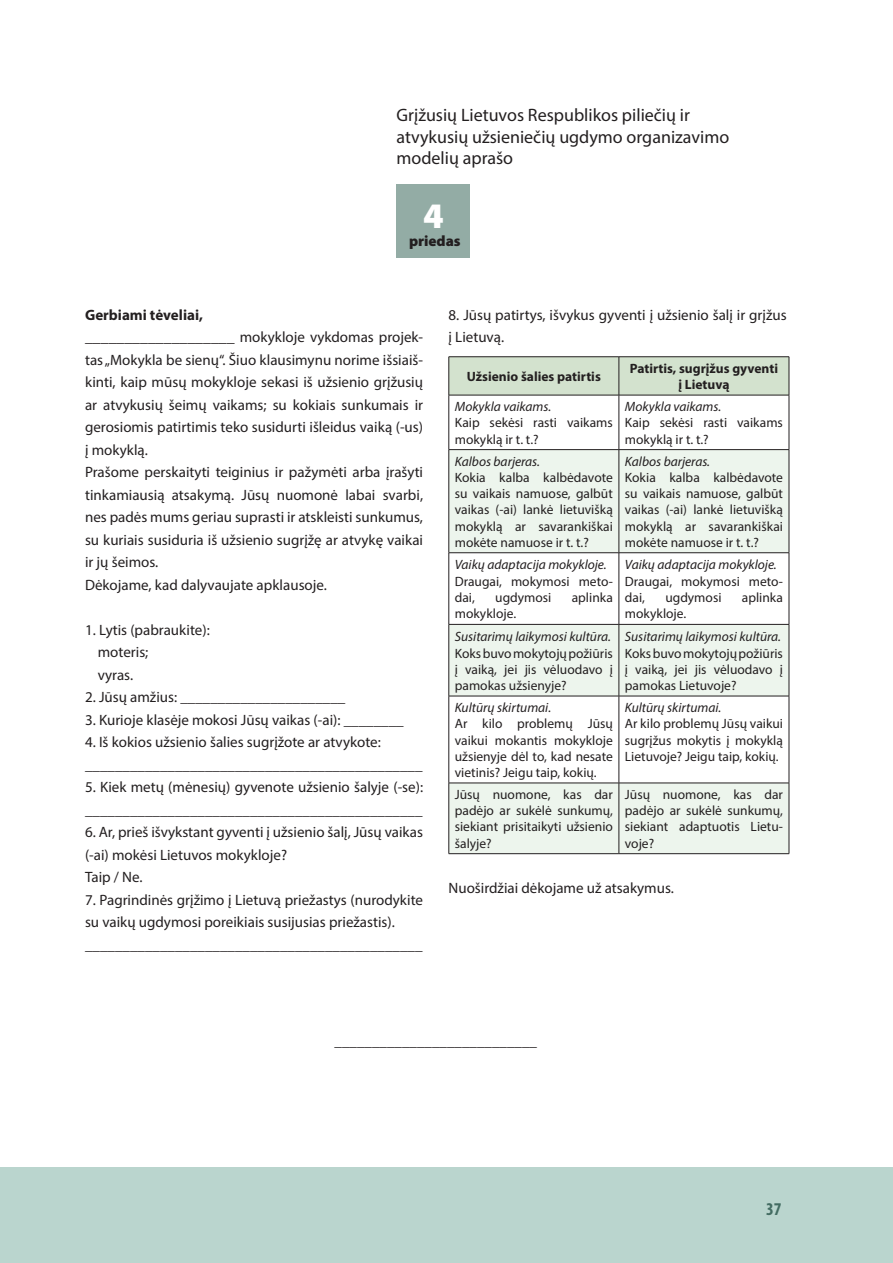
<style>
.page{position:relative;width:893px;height:1263px;background:#fff}
.page>*{position:absolute;margin:0;border:0;box-sizing:border-box;transform-origin:0 0}
.t1{font:900 36px "Myriad Pro";color:#fff}
.t2{font:18px/21.6px "Myriad Pro";color:#231f20}
.t3{font:700 condensed 18px "Myriad Pro";color:#436c62}
.Tekstas{font:15px/22.5px "Myriad Pro";color:#231f20}
.Tekstas-2{font:700 15px "Myriad Pro";color:#231f20}
.t4{font:900 15px "Myriad Pro";color:#231f20}
.t5{font:13.5px/16.2px "Myriad Pro";color:#231f20;text-align:justify}
.t6{font:italic 13.5px "Myriad Pro";color:#231f20}
.t7{font:700 13.5px/16.2px "Myriad Pro";color:#231f20;text-align:center}
.s1{font-weight:700;font-size:15.75px}
</style>
<div class="page">
<div style="left:0;top:1167px;width:893px;height:96px;background:#bad5ce"></div>
<div style="left:450px;top:357px;width:339px;height:38px;background:#d3e2ce"></div>
<div style="left:450px;top:450px;width:339px;height:102px;background:#edf5ed"></div>
<svg style="left:450px;top:625px;width:339px;height:228px;fill:#edf5ed"></svg>
<hr style="left:449px;top:356px;width:170px;height:1px;background:#231f20">
<hr style="left:449px;top:357px;width:1px;height:38px;background:#231f20">
<hr style="left:619px;top:356px;width:170px;height:1px;background:#231f20">
<hr style="left:619px;top:357px;width:1px;height:38px;background:#231f20">
<hr style="left:789px;top:357px;width:1px;height:38px;background:#231f20">
<hr style="left:449px;top:395px;width:170px;height:1px;background:#231f20">
<hr style="left:449px;top:395px;width:1px;height:54px;background:#231f20">
<hr style="left:619px;top:395px;width:170px;height:1px;background:#231f20">
<hr style="left:619px;top:395px;width:1px;height:54px;background:#231f20">
<hr style="left:789px;top:395px;width:1px;height:54px;background:#231f20">
<hr style="left:449px;top:449px;width:170px;height:1px;background:#231f20">
<hr style="left:449px;top:450px;width:1px;height:102px;background:#231f20">
<hr style="left:619px;top:449px;width:170px;height:1px;background:#231f20">
<hr style="left:619px;top:450px;width:1px;height:102px;background:#231f20">
<hr style="left:789px;top:450px;width:1px;height:102px;background:#231f20">
<hr style="left:449px;top:552px;width:170px;height:1px;background:#231f20">
<hr style="left:449px;top:553px;width:1px;height:71px;background:#231f20">
<hr style="left:619px;top:552px;width:170px;height:1px;background:#231f20">
<hr style="left:619px;top:553px;width:1px;height:71px;background:#231f20">
<hr style="left:789px;top:553px;width:1px;height:71px;background:#231f20">
<hr style="left:449px;top:624px;width:170px;height:1px;background:#231f20">
<hr style="left:449px;top:624px;width:1px;height:72px;background:#231f20">
<hr style="left:619px;top:624px;width:170px;height:1px;background:#231f20">
<hr style="left:619px;top:624px;width:1px;height:72px;background:#231f20">
<hr style="left:789px;top:624px;width:1px;height:72px;background:#231f20">
<hr style="left:449px;top:696px;width:170px;height:1px;background:#231f20">
<hr style="left:449px;top:696px;width:1px;height:87px;background:#231f20">
<hr style="left:619px;top:696px;width:170px;height:1px;background:#231f20">
<hr style="left:619px;top:696px;width:1px;height:87px;background:#231f20">
<hr style="left:789px;top:696px;width:1px;height:87px;background:#231f20">
<hr style="left:449px;top:783px;width:170px;height:1px;background:#231f20">
<hr style="left:449px;top:783px;width:1px;height:70px;background:#231f20">
<hr style="left:619px;top:783px;width:170px;height:1px;background:#231f20">
<hr style="left:619px;top:783px;width:1px;height:70px;background:#231f20">
<hr style="left:789px;top:783px;width:1px;height:70px;background:#231f20">
<hr style="left:449px;top:853px;width:170px;height:1px;background:#231f20">
<hr style="left:619px;top:853px;width:170px;height:1px;background:#231f20">
<div style="left:396px;top:184px;width:74px;height:74px;background:#93aca5"></div>
<p class="t2" style="left:396px;top:104px;width:295px">Grįžusių Lietuvos Respublikos piliečių ir</p>
<p class="t2" style="left:396px;top:126px;width:334px">atvykusių užsieniečių ugdymo organizavimo modelių aprašo</p>
<p class="t1" style="left:423px;top:196px;width:22px">4</p>
<p class="t4" style="left:409px;top:233px;width:53px">priedas</p>
<p class="Tekstas-2" style="left:85px;top:305px;width:120px">Gerbiami tėveliai,</p>
<p class="Tekstas" style="left:85px;top:326px;width:340px;text-align:justify"><span class="s1">___________________</span> mokykloje vykdomas projek&shy;tas „Mokykla be sienų“. Šiuo klausimynu norime išsiaiš&shy;kinti, kaip mūsų mokykloje sekasi iš užsienio grįžusių ar atvykusių šeimų vaikams; su kokiais sunkumais ir gerosiomis patirtimis teko susidurti išleidus vaiką (-us) į mokyklą.</p>
<p class="Tekstas" style="left:85px;top:461px;width:340px;text-align:justify">Prašome perskaityti teiginius ir pažymėti arba įrašyti tinkamiausią atsakymą. Jūsų nuomonė labai svarbi, nes padės mums geriau suprasti ir atskleisti sunkumus, su kuriais susiduria iš užsienio sugrįžę ar atvykę vaikai ir jų šeimos.</p>
<p class="Tekstas" style="left:85px;top:573px;width:243px">Dėkojame, kad dalyvaujate apklausoje.</p>
<p class="Tekstas" style="left:85px;top:618px;width:126px">1. Lytis (pabraukite):</p>
<p class="Tekstas" style="left:98px;top:641px;width:52px">moteris;</p>
<p class="Tekstas" style="left:98px;top:663px;width:37px">vyras.</p>
<p class="Tekstas" style="left:85px;top:686px;width:262px">2. Jūsų amžius: ______________________</p>
<p class="Tekstas" style="left:85px;top:708px;width:320px">3. Kurioje klasėje mokosi Jūsų vaikas (-ai): ________</p>
<p class="Tekstas" style="left:85px;top:731px;width:297px">4. Iš kokios užsienio šalies sugrįžote ar atvykote:</p>
<p class="Tekstas" style="left:85px;top:753px;width:339px">_____________________________________________</p>
<p class="Tekstas" style="left:85px;top:776px;width:340px">5. Kiek metų (mėnesių) gyvenote užsienio šalyje (-se): _____________________________________________</p>
<p class="Tekstas" style="left:85px;top:821px;width:340px">6. Ar, prieš išvykstant gyventi į užsienio šalį, Jūsų vaikas (-ai) mokėsi Lietuvos mokykloje?</p>
<p class="Tekstas" style="left:85px;top:866px;width:59px">Taip / Ne.</p>
<p class="Tekstas" style="left:85px;top:888px;width:340px">7. Pagrindinės grįžimo į Lietuvą priežastys (nurodykite su vaikų ugdymosi poreikiais susijusias priežastis).</p>
<p class="Tekstas" style="left:85px;top:933px;width:339px">_____________________________________________</p>
<p class="Tekstas" style="left:449px;top:303px;width:340px">8. Jūsų patirtys, išvykus gyventi į užsienio šalį ir grįžus į Lietuvą.</p>
<p class="t7" style="left:467px;top:368px;width:136px">Užsienio šalies patirtis</p>
<p class="t7" style="left:630px;top:360px;width:150px">Patirtis, sugrįžus gyventi į Lietuvą</p>
<p class="t6" style="left:455px;top:398px;width:98px">Mokykla vaikams.</p>
<p class="t5" style="left:455px;top:415px;width:160px">Kaip sekėsi rasti vaikams mokyklą ir t. t.?</p>
<p class="t6" style="left:625px;top:398px;width:98px">Mokykla vaikams.</p>
<p class="t5" style="left:625px;top:415px;width:160px">Kaip sekėsi rasti vaikams mokyklą ir t. t.?</p>
<p class="t6" style="left:455px;top:453px;width:87px">Kalbos barjeras.</p>
<p class="t5" style="left:455px;top:469px;width:160px">Kokia kalba kalbėdavote su vaikais namuose, galbūt vaikas (-ai) lankė lietuvišką mokyklą ar savarankiškai mokėte namuose ir t. t.?</p>
<p class="t6" style="left:455px;top:556px;width:153px">Vaikų adaptacija mokykloje.</p>
<p class="t5" style="left:455px;top:573px;width:160px">Draugai, mokymosi meto&shy;dai,</p>
<p class="t5" style="left:495px;top:589px;width:58px">ugdymosi</p>
<p class="t5" style="left:572px;top:589px;width:43px">aplinka</p>
<p class="t5" style="left:455px;top:605px;width:63px">mokykloje.</p>
<p class="t6" style="left:455px;top:628px;width:158px">Susitarimų laikymosi kultūra.</p>
<p class="t5" style="left:455px;top:645px;width:160px">Koks buvo mokytojų požiūris į vaiką, jei jis vėluodavo į pamokas užsienyje?</p>
<p class="t6" style="left:455px;top:699px;width:98px">Kultūrų skirtumai.</p>
<p class="t5" style="left:455px;top:715px;width:160px">Ar kilo problemų Jūsų vaikui mokantis mokykloje užsienyje dėl to, kad nesate vietinis? Jeigu taip, kokių.</p>
<p class="t6" style="left:625px;top:453px;width:87px">Kalbos barjeras.</p>
<p class="t5" style="left:625px;top:469px;width:160px">Kokia kalba kalbėdavote su vaikais namuose, galbūt vaikas (-ai) lankė lietuvišką mokyklą ar savarankiškai mokėte namuose ir t. t.?</p>
<p class="t6" style="left:625px;top:556px;width:153px">Vaikų adaptacija mokykloje.</p>
<p class="t5" style="left:625px;top:573px;width:160px">Draugai, mokymosi meto&shy;dai,</p>
<p class="t5" style="left:665px;top:589px;width:58px">ugdymosi</p>
<p class="t5" style="left:742px;top:589px;width:43px">aplinka</p>
<p class="t5" style="left:625px;top:605px;width:63px">mokykloje.</p>
<p class="t6" style="left:625px;top:628px;width:158px">Susitarimų laikymosi kultūra.</p>
<p class="t5" style="left:625px;top:645px;width:160px">Koks buvo mokytojų požiūris į vaiką, jei jis vėluodavo į pamokas Lietuvoje?</p>
<p class="t6" style="left:625px;top:699px;width:98px">Kultūrų skirtumai.</p>
<p class="t5" style="left:625px;top:715px;width:160px">Ar kilo problemų Jūsų vaikui sugrįžus mokytis į mokyklą Lietuvoje? Jeigu taip, kokių.</p>
<p class="t5" style="left:455px;top:786px;width:160px">Jūsų nuomone, kas dar padėjo ar sukėlė sunkumų, siekiant prisitaikyti užsienio šalyje?</p>
<p class="t5" style="left:625px;top:786px;width:160px">Jūsų nuomone, kas dar padėjo ar sukėlė sunkumų, siekiant adaptuotis Lietu&shy;voje?</p>
<p class="Tekstas" style="left:449px;top:876px;width:227px">Nuoširdžiai dėkojame už atsakymus.</p>
<p class="Tekstas" style="left:335px;top:1030px;width:204px">___________________________</p>
<p class="t3" style="left:766px;top:1198px;width:17px">37</p>
</div>
